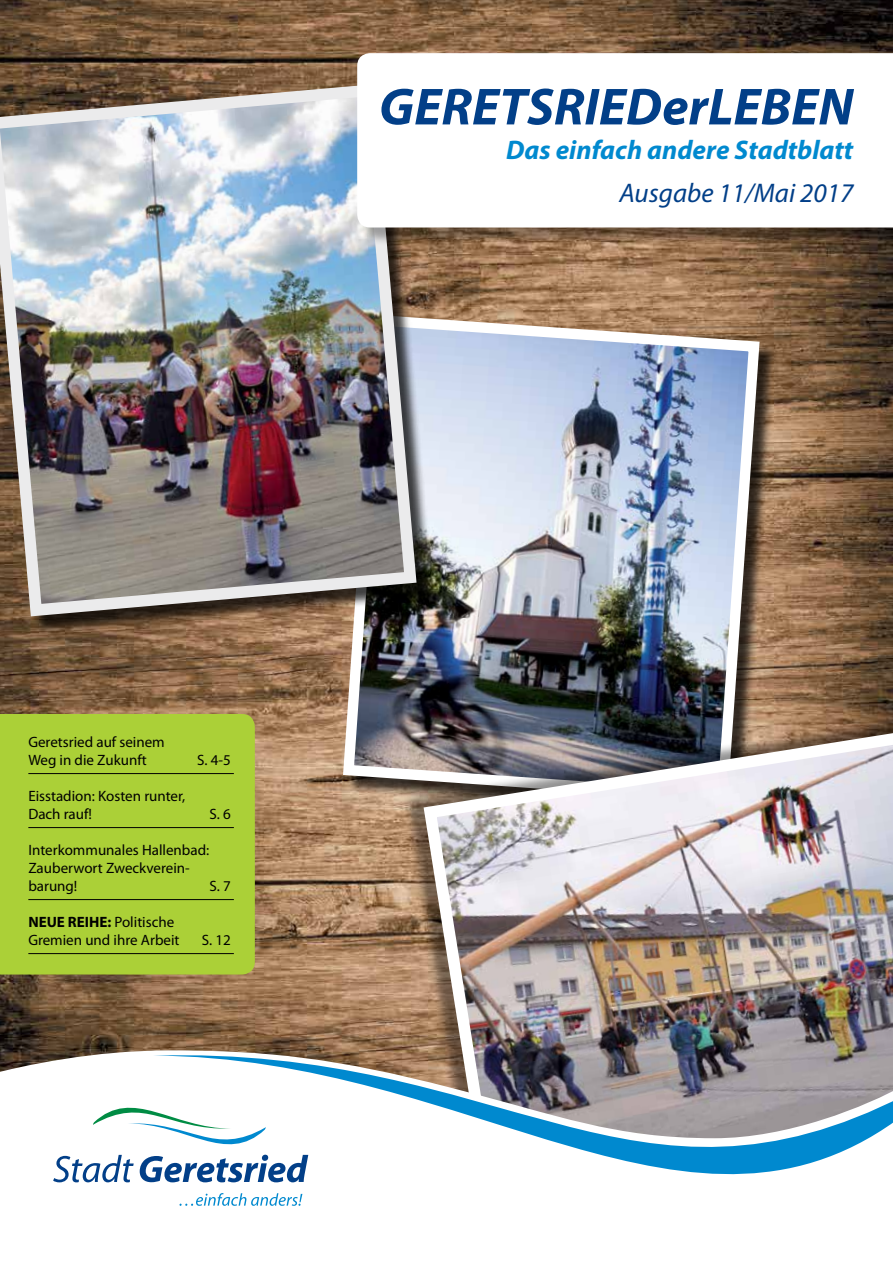
<style>
.page{position:relative;width:893px;height:1263px;background:#fff}
.page>*{position:absolute;margin:0;border:0;box-sizing:border-box;transform-origin:0 0}
.t1{font:italic 700 52.5px "Myriad Pro";color:#023f88}
.t2{font:italic 700 27px "Myriad Pro";color:#0089cf}
.t3{font:italic 27px "Myriad Pro";color:#023f88}
.t4{font:15px/18px "Myriad Pro";color:#000}
.s1{font-weight:700}
</style>
<div class="page">
<img style="left:0;top:0;width:893px;height:1050px">
<div style="left:346px;top:318px;width:432px;height:502px;background:#000;opacity:.75"></div>
<img style="left:337px;top:309px;width:428px;height:498px">
<div style="left:0;top:87px;width:434px;height:548px;background:#000;opacity:.75"></div>
<img style="left:0;top:78px;width:423px;height:545px">
<div style="left:402px;top:716px;width:491px;height:494px;background:#000;opacity:.43"></div>
<img style="left:417px;top:723px;width:476px;height:322px">
<div style="left:0;top:714px;width:255px;height:260px;background:#abd037"></div>
<hr style="left:28px;top:773px;width:206px;height:1px;background:#000">
<hr style="left:28px;top:827px;width:206px;height:1px;background:#000">
<hr style="left:28px;top:899px;width:206px;height:1px;background:#000">
<hr style="left:28px;top:953px;width:206px;height:1px;background:#000">
<div style="left:359px;top:55px;width:534px;height:191px;background:#000;opacity:.34"></div>
<svg style="left:357px;top:53px;width:536px;height:174px"></svg>
<svg style="left:0;top:1050px;width:153px;height:133px"></svg>
<svg style="left:153px;top:1045px;width:740px;height:165px"></svg>
<svg style="left:53px;top:1086px;width:255px;height:96px"></svg>
<svg style="left:179px;top:1193px;width:123px;height:13px"></svg>
<h1 class="t1" style="left:379px;top:78px;width:476px">GERETSRIEDerLEBEN</h1>
<h2 class="t2" style="left:506px;top:135px;width:349px">Das einfach andere Stadtblatt</h2>
<h2 class="t3" style="left:619px;top:177px;width:235px">Ausgabe 11/Mai 2017</h2>
<p class="t4" style="left:28px;top:733px;width:138px">Geretsried auf seinem<br>Weg in die Zukunft</p>
<p class="t4" style="left:28px;top:787px;width:159px">Eisstadion: Kosten runter,<br>Dach rauf!</p>
<p class="t4" style="left:197px;top:751px;width:35px">S. 4-5</p>
<p class="t4" style="left:209px;top:805px;width:23px">S. 6</p>
<p class="t4" style="left:28px;top:841px;width:182px">Interkommunales Hallenbad:<br>Zauberwort Zweckverein&shy;barung!</p>
<p class="t4" style="left:209px;top:877px;width:23px">S. 7</p>
<p class="t4" style="left:28px;top:913px;width:153px"><span class="s1">NEUE REIHE:</span> Politische<br>Gremien und ihre Arbeit</p>
<p class="t4" style="left:202px;top:931px;width:31px">S. 12</p>
</div>
